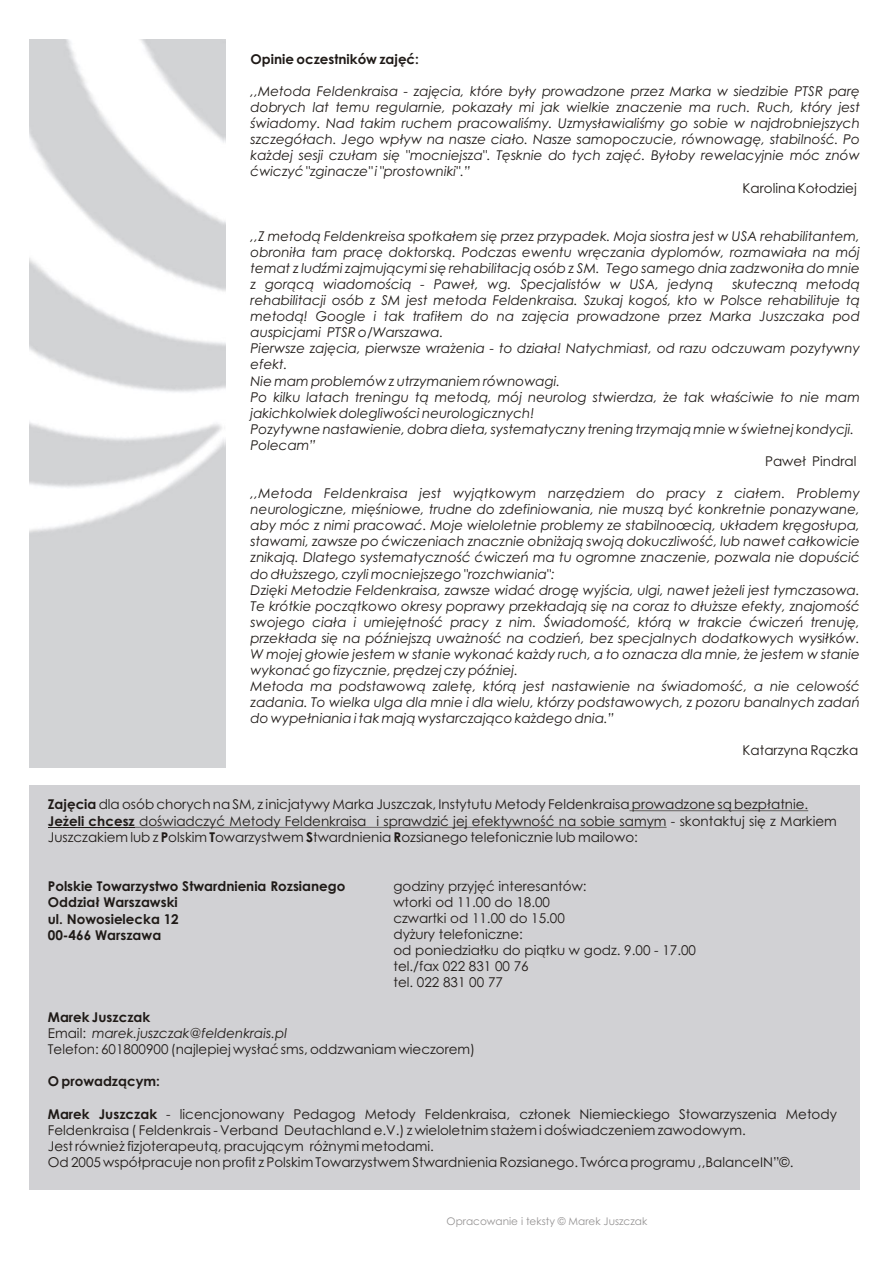
<style>
.page{position:relative;width:894px;height:1263px;background:#fff}
.page>*{position:absolute;margin:0;border:0;box-sizing:border-box;transform-origin:0 0}
.t1{font:italic 13.5px/16px "Century Gothic";color:#1f1a17;text-align:justify}
.t2{font:13.5px/16px "Century Gothic";color:#1f1a17}
.t3{font:700 13.5px/16.4px "Century Gothic";color:#1f1a17}
.t4{font:10.5px "Century Gothic";color:#969494}
.s1{font-weight:700}
.s2{font-style:italic}
</style>
<div class="page">
<div style="left:29px;top:785px;width:831px;height:405px;background:#d1d1d4"></div>
<hr style="left:629px;top:811px;width:179px;height:1px;background:#1f1a17">
<hr style="left:135px;top:827px;width:532px;height:1px;background:#1f1a17">
<hr style="left:48px;top:827px;width:87px;height:1px;background:#1f1a17">
<p class="t3" style="left:251px;top:52px;width:170px">Opinie oczestników zajêæ:</p>
<p class="t1" style="left:251px;top:84px;width:611px">,,Metoda Feldenkraisa - zajêcia, które by³y prowadzone przez Marka w siedzibie PTSR parê dobrych lat temu regularnie, pokaza³y mi jak wielkie znaczenie ma ruch. Ruch, który jest œwiadomy. Nad takim ruchem pracowaliœmy. Uzmys³awialiœmy go sobie w najdrobniejszych szczegó³ach. Jego wp³yw na nasze cia³o. Nasze samopoczucie, równowagê, stabilnoœæ. Po ka¿dej sesji czu³am siê "mocniejsza". Têsknie do tych zajêæ. By³oby rewelacyjnie móc znów æwiczyæ "zginacze" i "prostowniki".”</p>
<p class="t2" style="left:743px;top:181px;width:116px">Karolina Ko³odziej</p>
<p class="t1" style="left:251px;top:229px;width:611px">,,Z metod¹ Feldenkreisa spotka³em siê przez przypadek. Moja siostra jest w USA rehabilitantem, obroni³a tam pracê doktorsk¹. Podczas ewentu wrêczania dyplomów, rozmawia³a na mój temat z ludŸmi zajmuj¹cymi siê rehabilitacj¹ osób z SM. Tego samego dnia zadzwoni³a do mnie z gor¹c¹ wiadomoœci¹ - Pawe³, wg. Specjalistów w USA, jedyn¹</p>
<p class="t1" style="left:251px;top:277px;width:611px;text-align:left;text-indent:482px">skuteczn¹ metod¹ rehabilitacji osób z SM jest metoda Feldenkraisa. Szukaj kogoœ, kto w Polsce rehabilituje t¹ metod¹! Google i tak trafi³em do na zajêcia prowadzone przez Marka Juszczaka pod auspicjami PTSR o/Warszawa.<br>Pierwsze zajêcia, pierwsze wra¿enia - to dzia³a! Natychmiast, od razu odczuwam pozytywny efekt.<br>Nie mam problemów z utrzymaniem równowagi.<br>Po kilku latach treningu t¹ metod¹, mój neurolog stwierdza, ¿e tak w³aœciwie to nie mam jakichkolwiek dolegliwoœci neurologicznych!<br>Pozytywne nastawienie, dobra dieta, systematyczny trening trzymaj¹ mnie w œwietnej kondycji.<br>Polecam”</p>
<p class="t2" style="left:765px;top:454px;width:93px">Pawe³ Pindral</p>
<p class="t1" style="left:251px;top:486px;width:611px;text-align:left">,,Metoda Feldenkraisa jest wyj¹tkowym narzêdziem do pracy z cia³em. Problemy neurologiczne, miêœniowe, trudne do zdefiniowania, nie musz¹ byæ konkretnie ponazywane, aby móc z nimi pracowaæ. Moje wieloletnie problemy ze stabilnoœci¹, uk³adem krêgos³upa, stawami, zawsze po æwiczeniach znacznie obni¿aj¹ swoj¹ dokuczliwoœæ, lub nawet ca³kowicie znikaj¹. Dlatego systematycznoœæ æwiczeñ ma tu ogromne znaczenie, pozwala nie dopuœciæ do d³u¿szego, czyli mocniejszego "rozchwiania":<br>Dziêki Metodzie Feldenkraisa, zawsze widaæ drogê wyjœcia, ulgi, nawet je¿eli jest tymczasowa.<br>Te krótkie pocz¹tkowo okresy poprawy przek³adaj¹ siê na coraz to d³u¿sze efekty, znajomoœæ swojego cia³a i umiejêtnoœæ pracy z nim. Œwiadomoœæ, któr¹ w trakcie æwiczeñ trenujê, przek³ada siê na póŸniejsz¹ uwa¿noœæ na codzieñ, bez specjalnych dodatkowych wysi³ków.<br>W mojej g³owie jestem w stanie wykonaæ ka¿dy ruch, a to oznacza dla mnie, ¿e jestem w stanie wykonaæ go fizycznie, prêdzej czy póŸniej.<br>Metoda ma podstawow¹ zaletê, któr¹ jest nastawienie na œwiadomoœæ, a nie celowoœæ zadania. To wielka ulga dla mnie i dla wielu, którzy podstawowych, z pozoru banalnych zadañ do wype³niania i tak maj¹ wystarczaj¹co ka¿dego dnia.”</p>
<p class="t2" style="left:743px;top:744px;width:117px">Katarzyna R¹czka</p>
<p class="t2" style="left:48px;top:797px;width:791px"><span class="s1">Zajêcia</span> dla osób chorych na SM, z inicjatywy Marka Juszczak, Instytutu Metody Feldenkraisa prowadzone s¹ bezp³atnie.<br><span class="s1">Je¿eli chcesz</span> doœwiadczyæ Metody Feldenkraisa i sprawdziæ jej efektywnoœæ na sobie samym - skontaktuj siê z Markiem<br>Juszczakiem lub z <span class="s1">P</span>olskim <span class="s1">T</span>owarzystwem <span class="s1">S</span>twardnienia <span class="s1">R</span>ozsianego telefonicznie lub mailowo:</p>
<p class="t3" style="left:48px;top:879px;width:299px">Polskie Towarzystwo Stwardnienia Rozsianego<br>Oddzia³ Warszawski<br>ul. Nowosielecka 12<br>00-466 Warszawa</p>
<p class="t2" style="left:393px;top:879px;width:304px">godziny przyjêæ interesantów:<br>wtorki od 11.00 do 18.00<br>czwartki od 11.00 do 15.00<br>dy¿ury telefoniczne:<br>od poniedzia³ku do pi¹tku w godz. 9.00 - 17.00 tel./fax 022 831 00 76<br>tel. 022 831 00 77</p>
<p class="t2" style="left:48px;top:1010px;width:429px"><span class="s1">Marek Juszczak<br></span>Email: <span class="s2">marek.juszczak@feldenkrais.pl<br></span>Telefon: 601800900 (najlepiej wys³aæ sms, oddzwaniam wieczorem)</p>
<p class="t3" style="left:48px;top:1074px;width:114px">O prowadz¹cym:</p>
<p class="t2" style="left:48px;top:1107px;width:791px"><span class="s1">Marek Juszczak</span> - licencjonowany Pedagog Metody Feldenkraisa, cz³onek Niemieckiego Stowarzyszenia Metody Feldenkraisa ( Feldenkrais - Verband Deutachland e.V.) z wieloletnim sta¿em i doœwiadczeniem zawodowym.<br>Jest równie¿ fizjoterapeut¹, pracuj¹cym ró¿nymi metodami.<br>Od 2005 wspó³pracuje non profit z Polskim Towarzystwem Stwardnienia Rozsianego. Twórca programu ,,BalanceIN”©.</p>
<p class="t4" style="left:447px;top:1217px;width:202px">Opracowanie i teksty © Marek Juszczak</p>
</div>
